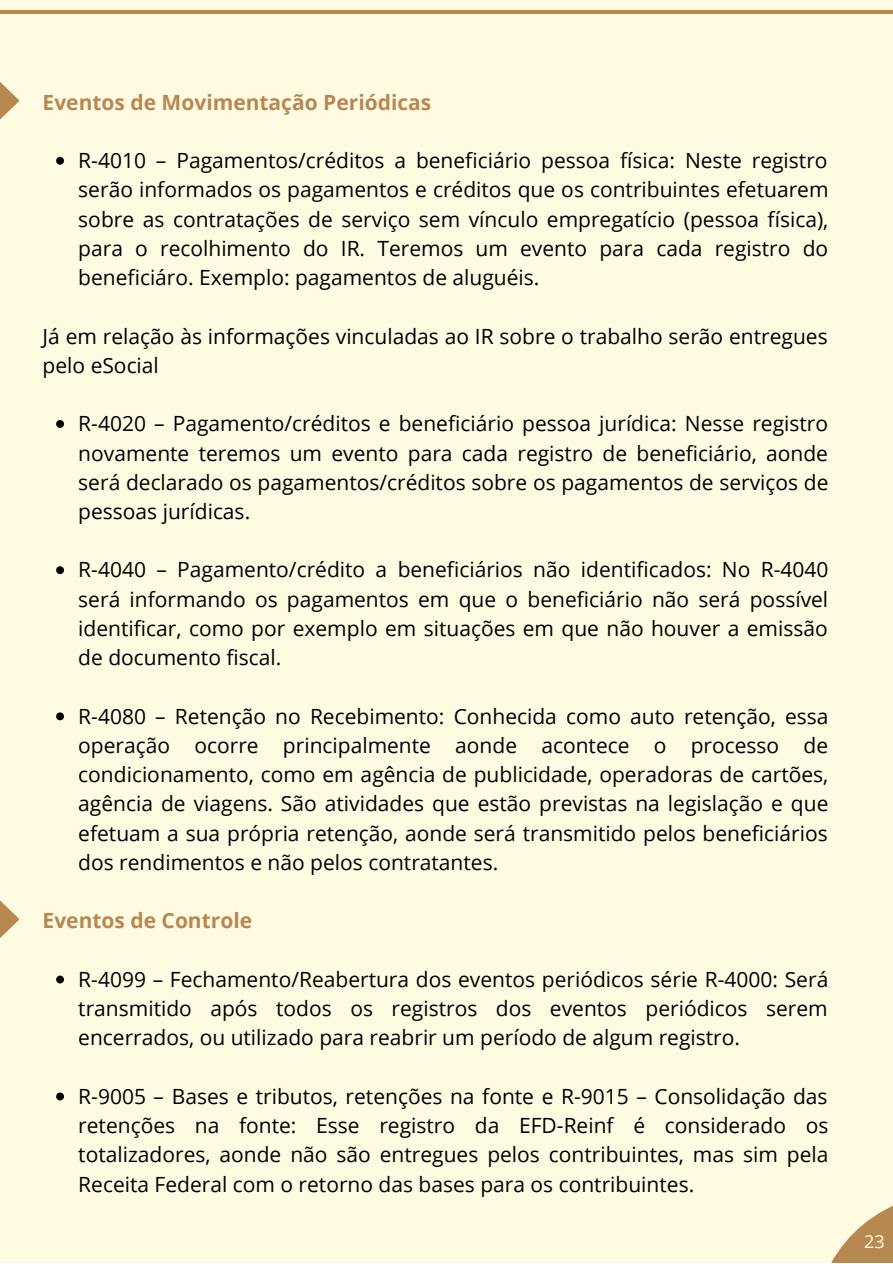
<style>
.page{position:relative;width:893px;height:1264px;background:#fff}
.page>*{position:absolute;margin:0;border:0;box-sizing:border-box;transform-origin:0 0}
.t1{font:21px/29.2px "Open Sans";color:#000;text-align:justify}
.t2{font:700 21px "Open Sans";color:#b88851}
.t3{font:18px "Open Sans";color:#fffbe3}
</style>
<div class="page">
<div style="left:0;top:0;width:892px;height:1262px;background:#fffbe3"></div>
<hr style="left:0;top:10px;width:892px;height:4px;background:#b88851">
<svg style="left:831px;top:1206px;width:61px;height:56px"></svg>
<svg style="left:56px;top:157px;width:8px;height:8px"></svg>
<svg style="left:56px;top:420px;width:8px;height:8px"></svg>
<svg style="left:56px;top:566px;width:8px;height:8px"></svg>
<svg style="left:56px;top:712px;width:8px;height:8px"></svg>
<svg style="left:56px;top:975px;width:8px;height:8px"></svg>
<svg style="left:56px;top:1092px;width:8px;height:8px"></svg>
<svg style="left:0;top:900px;width:19px;height:38px"></svg>
<svg style="left:0;top:82px;width:19px;height:38px"></svg>
<p class="t2" style="left:43px;top:87px;width:390px">Eventos de Movimentação Periódicas</p>
<p class="t1" style="left:78px;top:145px;width:751px">R-4010 – Pagamentos/créditos a beneficiário pessoa física: Neste registro serão informados os pagamentos e créditos que os contribuintes efetuarem sobre as contratações de serviço sem vínculo empregatício (pessoa física), para o recolhimento do IR. Teremos um evento para cada registro do beneficiáro. Exemplo: pagamentos de aluguéis.</p>
<p class="t1" style="left:43px;top:321px;width:786px">Já em relação às informações vinculadas ao IR sobre o trabalho serão entregues pelo eSocial</p>
<p class="t1" style="left:78px;top:408px;width:751px">R-4020 – Pagamento/créditos e beneficiário pessoa jurídica: Nesse registro novamente teremos um evento para cada registro de beneficiário, aonde será declarado os pagamentos/créditos sobre os pagamentos de serviços de pessoas jurídicas.</p>
<p class="t1" style="left:78px;top:554px;width:751px">R-4040 – Pagamento/crédito a beneficiários não identificados: No R-4040 será informando os pagamentos em que o beneficiário não será possível identificar, como por exemplo em situações em que não houver a emissão de documento fiscal.</p>
<p class="t1" style="left:78px;top:701px;width:751px">R-4080 – Retenção no Recebimento: Conhecida como auto retenção, essa operação ocorre principalmente aonde acontece o processo de condicionamento, como em agência de publicidade, operadoras de cartões, agência de viagens. São atividades que estão previstas na legislação e que efetuam a sua própria retenção, aonde será transmitido pelos beneficiários dos rendimentos e não pelos contratantes.</p>
<p class="t2" style="left:43px;top:905px;width:211px">Eventos de Controle</p>
<p class="t1" style="left:78px;top:964px;width:751px">R-4099 – Fechamento/Reabertura dos eventos periódicos série R-4000: Será transmitido após todos os registros dos eventos periódicos serem encerrados, ou utilizado para reabrir um período de algum registro.</p>
<p class="t1" style="left:78px;top:1080px;width:751px">R-9005 – Bases e tributos, retenções na fonte e R-9015 – Consolidação das retenções na fonte: Esse registro da EFD-Reinf é considerado os totalizadores, aonde não são entregues pelos contribuintes, mas sim pela Receita Federal com o retorno das bases para os contribuintes.</p>
<p class="t3" style="left:864px;top:1228px;width:22px">23</p>
</div>
